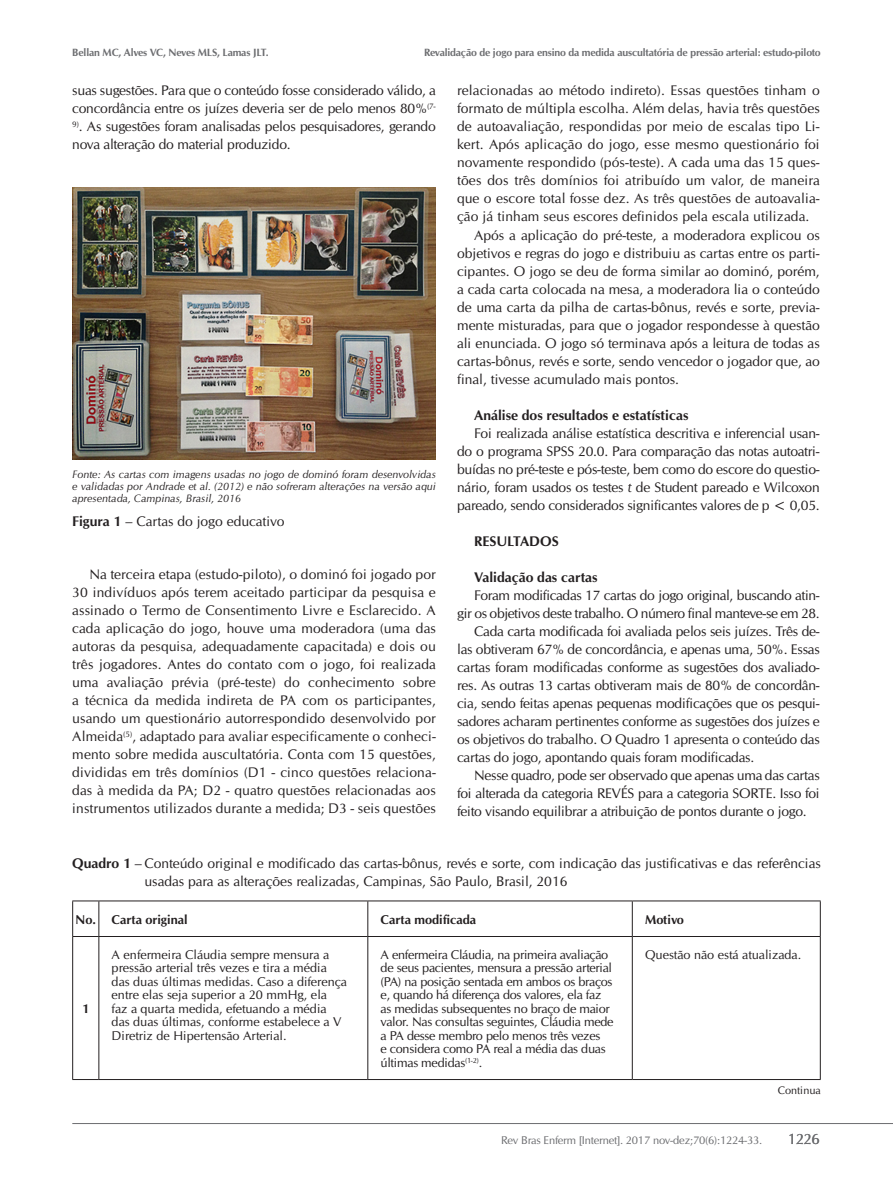
<style>
.page{position:relative;width:893px;height:1191px;background:#fff}
.page>*{position:absolute;margin:0;border:0;box-sizing:border-box;transform-origin:0 0}
.t1{font:15px "URW Classico";color:#6c6d70}
.CORPO{font:13.95px/18px "URW Classico";letter-spacing:-.015em;color:#231f20;text-align:justify}
.TAB_TIT_-_LEGENDA{font:13.95px/18px "URW Classico";color:#231f20}
.INTERTITULO_2{font:700 13.95px "URW Classico";color:#231f20}
.INTERTITULO{font:700 13.95px "URW Classico";color:#231f20}
.t2{font:12.75px/13.5px "URW Classico";letter-spacing:-.02em;color:#231f20}
.t3{font:12.75px/13.5px "URW Classico";color:#231f20}
.t4{font:700 12.75px "URW Classico";color:#231f20}
.t5{font:11.25px "URW Classico";letter-spacing:-.015em;color:#6c6d70}
.CORPO-2{font:10.95px "URW Classico";color:#231f20}
.FONTE{font:italic 10.8px/12px "URW Classico";color:#231f20;text-align:justify}
.t6{font:700 10.5px "URW Classico";letter-spacing:-.015em;color:#6c6d70}
.s1{font-style:italic}
.s2{font-weight:700}
</style>
<div class="page">
<hr style="left:72px;top:1123px;width:821px;height:1px;background:#6c6d70">
<img style="left:72px;top:187px;width:363px;height:272px">
<hr style="left:72px;top:937px;width:1px;height:142px;background:#231f20">
<hr style="left:98px;top:937px;width:1px;height:142px;background:#231f20">
<hr style="left:367px;top:937px;width:1px;height:142px;background:#231f20">
<hr style="left:632px;top:937px;width:1px;height:142px;background:#231f20">
<hr style="left:820px;top:937px;width:1px;height:142px;background:#231f20">
<svg style="left:72px;top:900px;width:27px;height:1px"></svg>
<hr style="left:72px;top:901px;width:1px;height:35px;background:#231f20">
<hr style="left:99px;top:900px;width:269px;height:1px;background:#231f20">
<hr style="left:98px;top:901px;width:1px;height:35px;background:#231f20">
<hr style="left:368px;top:900px;width:264px;height:1px;background:#231f20">
<hr style="left:367px;top:901px;width:1px;height:35px;background:#231f20">
<hr style="left:632px;top:900px;width:189px;height:1px;background:#231f20">
<hr style="left:632px;top:901px;width:1px;height:35px;background:#231f20">
<hr style="left:820px;top:901px;width:1px;height:35px;background:#231f20">
<svg style="left:72px;top:936px;width:27px;height:1px"></svg>
<hr style="left:99px;top:936px;width:269px;height:1px;background:#231f20">
<hr style="left:368px;top:936px;width:264px;height:1px;background:#231f20">
<hr style="left:632px;top:936px;width:189px;height:1px;background:#231f20">
<svg style="left:72px;top:1079px;width:27px;height:1px"></svg>
<hr style="left:99px;top:1079px;width:269px;height:1px;background:#231f20">
<hr style="left:368px;top:1079px;width:264px;height:1px;background:#231f20">
<hr style="left:632px;top:1079px;width:189px;height:1px;background:#231f20">
<p class="t6" style="left:72px;top:45px;width:198px">Bellan MC, Alves VC, Neves MLS, Lamas JLT.</p>
<p class="t6" style="left:424px;top:45px;width:398px">Revalidação de jogo para ensino da medida auscultatória de pressão arterial: estudo-piloto</p>
<p class="CORPO" style="left:72px;top:82px;width:365px">suas sugestões. Para que o conteúdo fosse considerado válido, a concordância entre os juízes deveria ser de pelo menos 80%<sup>(7- 9)</sup>. As sugestões foram analisadas pelos pesquisadores, gerando nova alteração do material produzido.</p>
<p class="CORPO" style="left:457px;top:82px;width:364px">relacionadas ao método indireto). Essas questões tinham o formato de múltipla escolha. Além delas, havia três questões de autoavaliação, respondidas por meio de escalas tipo Li&shy;kert. Após aplicação do jogo, esse mesmo questionário foi novamente respondido (pós-teste). A cada uma das 15 ques&shy;tões dos três domínios foi atribuído um valor, de maneira que o escore total fosse dez. As três questões de autoavalia&shy;ção já tinham seus escores definidos pela escala utilizada.</p>
<p class="CORPO" style="left:457px;top:226px;width:364px;text-indent:17px">Após a aplicação do pré-teste, a moderadora explicou os objetivos e regras do jogo e distribuiu as cartas entre os parti&shy;cipantes. O jogo se deu de forma similar ao dominó, porém, a cada carta colocada na mesa, a moderadora lia o conteúdo de uma carta da pilha de cartas-bônus, revés e sorte, previa&shy;mente misturadas, para que o jogador respondesse à questão ali enunciada. O jogo só terminava após a leitura de todas as cartas-bônus, revés e sorte, sendo vencedor o jogador que, ao final, tivesse acumulado mais pontos.</p>
<p class="INTERTITULO_2" style="left:474px;top:406px;width:216px">Análise dos resultados e estatísticas</p>
<p class="CORPO" style="left:457px;top:424px;width:364px;text-indent:17px">Foi realizada análise estatística descritiva e inferencial usan&shy;do o programa SPSS 20.0. Para comparação das notas autoatri&shy;buídas no pré-teste e pós-teste, bem como do escore do questio&shy;nário, foram usados os testes <span class="s1">t</span> de Student pareado e Wilcoxon pareado, sendo considerados significantes valores de p &lt; 0,05.</p>
<p class="INTERTITULO" style="left:474px;top:532px;width:86px">RESULTADOS</p>
<p class="INTERTITULO_2" style="left:474px;top:568px;width:125px">Validação das cartas</p>
<p class="CORPO" style="left:457px;top:586px;width:364px;text-align:right">Foram modificadas 17 cartas do jogo original, buscando atin&shy;gir os objetivos deste trabalho. O número final manteve-se em 28.</p>
<p class="CORPO" style="left:457px;top:622px;width:364px;text-indent:17px">Cada carta modificada foi avaliada pelos seis juízes. Três de&shy;las obtiveram 67% de concordância, e apenas uma, 50%. Essas cartas foram modificadas conforme as sugestões dos avaliado&shy;res. As outras 13 cartas obtiveram mais de 80% de concordân&shy;cia, sendo feitas apenas pequenas modificações que os pesqui&shy;sadores acharam pertinentes conforme as sugestões dos juízes e os objetivos do trabalho. O Quadro 1 apresenta o conteúdo das cartas do jogo, apontando quais foram modificadas.</p>
<p class="CORPO" style="left:457px;top:766px;width:364px;text-indent:17px">Nesse quadro, pode ser observado que apenas uma das cartas foi alterada da categoria REVÉS para a categoria SORTE. Isso foi feito visando equilibrar a atribuição de pontos durante o jogo.</p>
<p class="FONTE" style="left:72px;top:468px;width:365px">Fonte: As cartas com imagens usadas no jogo de dominó foram desenvolvidas e validadas por Andrade et al. (2012) e não sofreram alterações na versão aqui apresentada, Campinas, Brasil, 2016</p>
<p class="TAB_TIT_-_LEGENDA" style="left:72px;top:513px;width:214px"><span class="s2">Figura 1</span> – Cartas do jogo educativo</p>
<p class="CORPO" style="left:72px;top:566px;width:365px;text-indent:17px">Na terceira etapa (estudo-piloto), o dominó foi jogado por 30 indivíduos após terem aceitado participar da pesquisa e assinado o Termo de Consentimento Livre e Esclarecido. A cada aplicação do jogo, houve uma moderadora (uma das autoras da pesquisa, adequadamente capacitada) e dois ou três jogadores. Antes do contato com o jogo, foi realizada uma avaliação prévia (pré-teste) do conhecimento sobre a técnica da medida indireta de PA com os participantes, usando um questionário autorrespondido desenvolvido por Almeida<sup>(5)</sup>, adaptado para avaliar especificamente o conheci&shy;mento sobre medida auscultatória. Conta com 15 questões, divididas em três domínios (D1 - cinco questões relaciona&shy;das à medida da PA; D2 - quatro questões relacionadas aos instrumentos utilizados durante a medida; D3 - seis questões</p>
<p class="TAB_TIT_-_LEGENDA" style="left:145px;top:854px;width:678px;text-indent:-72px"><span class="s2">Quadro 1</span> – Conteúdo original e modificado das cartas-bônus, revés e sorte, com indicação das justificativas e das referências usadas para as alterações realizadas, Campinas, São Paulo, Brasil, 2016</p>
<p class="t4" style="left:76px;top:911px;width:22px">No.</p>
<p class="t4" style="left:112px;top:911px;width:78px">Carta original</p>
<p class="t4" style="left:381px;top:911px;width:97px">Carta modificada</p>
<p class="t4" style="left:645px;top:911px;width:40px">Motivo</p>
<p class="t4" style="left:82px;top:1000px;width:9px">1</p>
<p class="t3" style="left:112px;top:947px;width:237px">A enfermeira Cláudia sempre mensura a pressão arterial três vezes e tira a média das duas últimas medidas. Caso a diferença entre elas seja superior a 20 mmHg, ela<br>faz a quarta medida, efetuando a média das duas últimas, conforme estabelece a V Diretriz de Hipertensão Arterial.</p>
<p class="t2" style="left:381px;top:947px;width:235px">A enfermeira Cláudia, na primeira avaliação de seus pacientes, mensura a pressão arterial (PA) na posição sentada em ambos os braços e, quando há diferença dos valores, ela faz as medidas subsequentes no braço de maior valor. Nas consultas seguintes, Cláudia mede a PA desse membro pelo menos três vezes<br>e considera como PA real a média das duas últimas medidas<sup>(1-2)</sup>.</p>
<p class="t3" style="left:645px;top:947px;width:158px">Questão não está atualizada.</p>
<p class="CORPO-2" style="left:778px;top:1083px;width:44px">Continua</p>
<p class="t5" style="left:501px;top:1133px;width:263px">Rev Bras Enferm [Internet]. 2017 nov-dez;70(6):1224-33.</p>
<p class="t1" style="left:788px;top:1130px;width:33px">1226</p>
</div>
